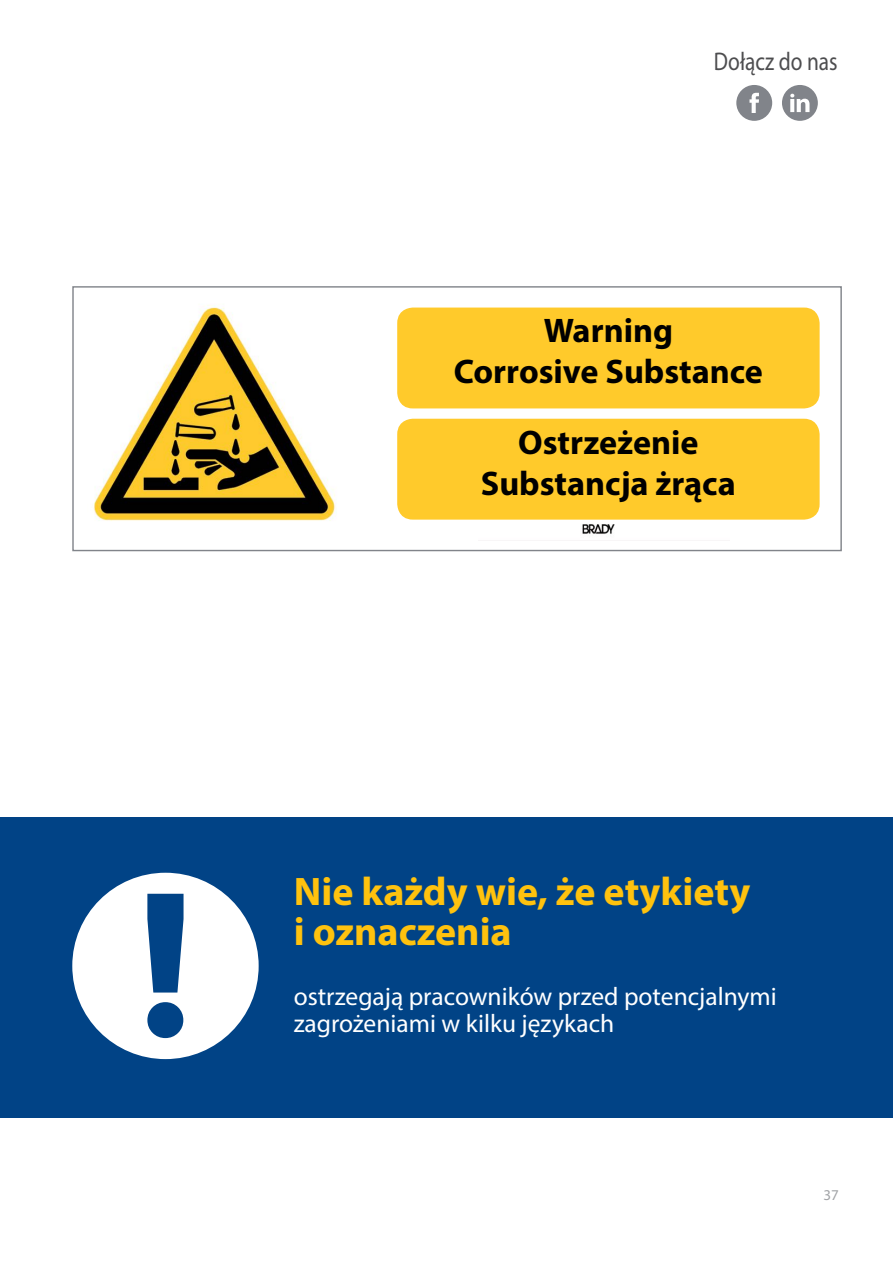
<style>
.page{position:relative;width:893px;height:1263px;background:#fff}
.page>*{position:absolute;margin:0;border:0;box-sizing:border-box;transform-origin:0 0}
.t1{font:700 39.9px/39.9px "Myriad Pro";color:#ffc20e}
.t2{font:700 34.2px/41.1px "Myriad Pro";color:#000;text-align:center}
.t3{font:25.65px "Myriad Pro";color:#4d4d4f;scale:.83 1}
.t4{font:25.5px/27px "Myriad Pro";color:#fff}
.t5{font:15px "Myriad Pro";color:#a2a4a7}
</style>
<div class="page">
<svg style="left:736px;top:85px;width:36px;height:36px"></svg>
<svg style="left:782px;top:85px;width:36px;height:36px"></svg>
<div style="left:0;top:817px;width:893px;height:300px;background:#014386"></div>
<div style="left:72px;top:873px;width:187px;height:186px;background:#fff;border-radius:50%"></div>
<svg style="left:147px;top:894px;width:37px;height:144px"></svg>
<img style="left:94px;top:305px;width:243px;height:216px">
<div style="left:397px;top:308px;width:423px;height:100px;background:#ffca2b;border-radius:16px"></div>
<div style="left:397px;top:419px;width:423px;height:101px;background:#ffca2b;border-radius:16px"></div>
<img style="left:582px;top:524px;width:33px;height:10px">
<div style="left:72px;top:286px;width:770px;height:265px;border:1px solid #81848a"></div>
<p class="t3" style="left:714px;top:46px;width:151px">Dołącz do nas</p>
<h2 class="t2" style="left:454px;top:309px;width:311px">Warning<br>Corrosive Substance</h2>
<h2 class="t2" style="left:481px;top:421px;width:257px">Ostrzeżenie<br>Substancja żrąca</h2>
<h1 class="t1" style="left:294px;top:871px;width:458px">Nie każdy wie, że etykiety i oznaczenia</h1>
<p class="t4" style="left:294px;top:982px;width:485px">ostrzegają pracowników przed potencjalnymi zagrożeniami w kilku językach</p>
<p class="t5" style="left:824px;top:1185px;width:17px">37</p>
</div>
